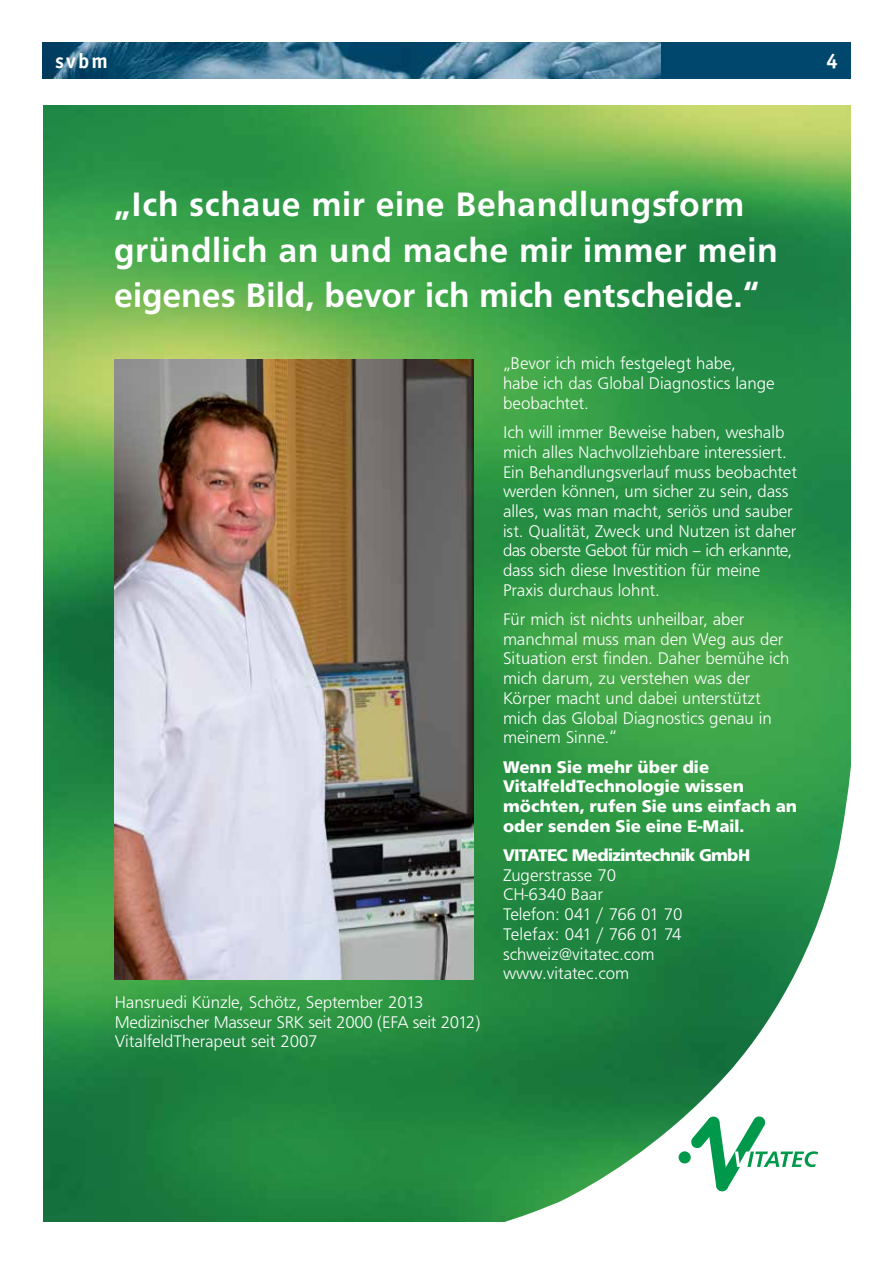
<style>
.page{position:relative;width:893px;height:1263px;background:#fff}
.page>*{position:absolute;margin:0;border:0;box-sizing:border-box;transform-origin:0 0}
.t1{font:500 35.1px/45.9px "Front Page";letter-spacing:.015em;color:#fff}
.t2{font:700 21px "Officina Sans";color:#fff}
.t3{font:300 17.55px/19.6px "Front Page";letter-spacing:-.005em;color:#fff}
.t4{font:700 17.55px/19.6px "Front Page";color:#fff}
.t5{font:700 17.55px "Front Page";letter-spacing:-.035em;color:#fff}
</style>
<div class="page">
<img style="left:43px;top:43px;width:618px;height:36px">
<div style="left:661px;top:43px;width:189px;height:36px;background:#00476e"></div>
<img style="left:44px;top:106px;width:806px;height:1115px">
<svg style="left:464px;top:621px;width:386px;height:600px"></svg>
<div style="left:679px;top:1151px;width:12px;height:12px;background:#00994c;border-radius:50%"></div>
<svg style="left:690px;top:1116px;width:128px;height:75px"></svg>
<img style="left:115px;top:360px;width:358px;height:620px">
<p class="t2" style="left:55px;top:47px;width:54px">svbm</p>
<p class="t2" style="left:826px;top:47px;width:13px">4</p>
<h1 class="t1" style="left:114px;top:181px;width:665px">„Ich schaue mir eine Behandlungsform gründlich an und mache mir immer mein eigenes Bild, bevor ich mich entscheide.“</h1>
<p class="t3" style="left:115px;top:992px;width:367px">Hansruedi Künzle, Schötz, September 2013<br>Medizinischer Masseur SRK seit 2000 (EFA seit 2012)<br>VitalfeldTherapeut seit 2007</p>
<p class="t3" style="left:503px;top:354px;width:273px">„Bevor ich mich festgelegt habe, habe ich das Global Diagnostics lange beobachtet.</p>
<p class="t3" style="left:503px;top:423px;width:296px">Ich will immer Beweise haben, weshalb mich alles Nachvollziehbare interessiert.<br>Ein Behandlungsverlauf muss beobachtet werden können, um sicher zu sein, dass alles, was man macht, seriös und sauber ist. Qualität, Zweck und Nutzen ist daher das oberste Gebot für mich – ich erkannte, dass sich diese Investition für meine Praxis durchaus lohnt.</p>
<p class="t3" style="left:503px;top:610px;width:288px">Für mich ist nichts unheilbar, aber manchmal muss man den Weg aus der<br>Situation erst finden. Daher bemühe ich mich darum, zu verstehen was der<br>Körper macht und dabei unterstützt mich das Global Diagnostics genau in meinem Sinne.“</p>
<p class="t4" style="left:503px;top:757px;width:296px">Wenn Sie mehr über die<br>VitalfeldTechnologie wissen möchten, rufen Sie uns einfach an oder senden Sie eine E-Mail.</p>
<p class="t5" style="left:503px;top:845px;width:249px">VITATEC Medizintechnik GmbH</p>
<p class="t3" style="left:503px;top:865px;width:181px">Zugerstrasse 70<br>CH-6340 Baar<br>Telefon: 041 / 766 01 70<br>Telefax: 041 / 766 01 74 schweiz@vitatec.com www.vitatec.com</p>
</div>
